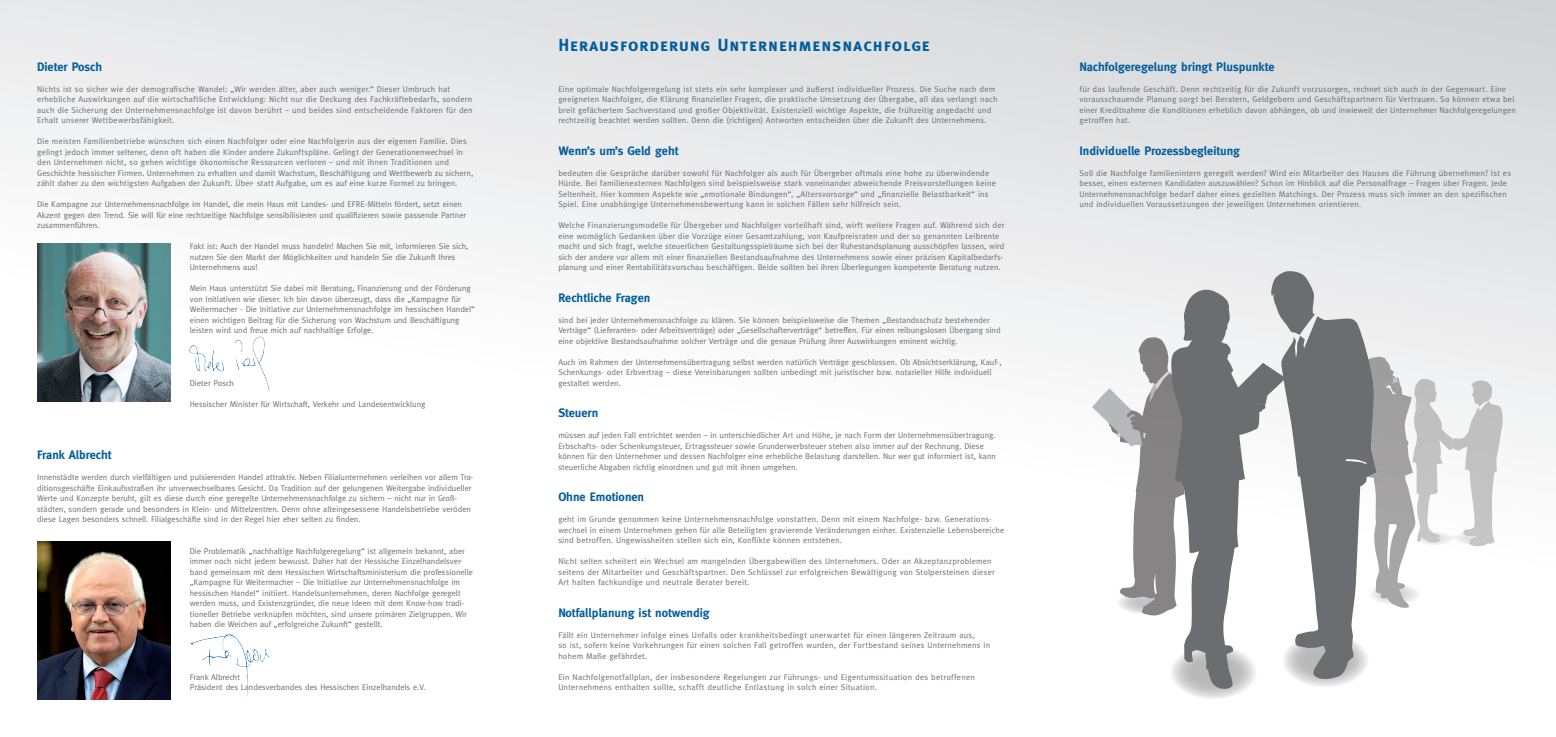
<style>
.page{position:relative;width:1556px;height:737px;background:#fff}
.page>*{position:absolute;margin:0;border:0;box-sizing:border-box;transform-origin:0 0}
.PageHead{font:17.5px "Meta Bold Caps";letter-spacing:.05em;color:#005d9c}
.TextHead1{font:700 12.25px "Meta";color:#005d9c}
.Bodytext{font:8.31px/10.5px "Meta";letter-spacing:.01em;color:#6c6d70}
.Bodytext-2{font:8.31px/10.5px "Meta";letter-spacing:.03em;color:#6c6d70}
</style>
<div class="page">
<div style="left:0;top:0;width:1555px;height:737px;background:linear-gradient(to bottom,#e3e4e5,#fff)"></div>
<img style="left:38px;top:244px;width:132px;height:158px">
<img style="left:38px;top:541px;width:132px;height:158px">
<img style="left:185px;top:331px;width:89px;height:63px">
<img style="left:183px;top:633px;width:89px;height:65px">
<svg style="left:1170px;top:645px;width:86px;height:54px"></svg>
<svg style="left:1092px;top:271px;width:411px;height:418px"></svg>
<p class="TextHead1" style="left:37px;top:59px;width:66px">Dieter Posch</p>
<p class="Bodytext" style="left:37px;top:83px;width:437px">Nichts ist so sicher wie der demografische Wandel: „Wir werden älter, aber auch weniger.“ Dieser Umbruch hat erhebliche Auswirkungen auf die wirtschaftliche Entwicklung: Nicht nur die Deckung des Fachkräftebedarfs, sondern auch die Sicherung der Unternehmensnachfolge ist davon berührt – und beides sind entscheidende Faktoren für den Erhalt unserer Wettbewerbsfähigkeit.</p>
<p class="Bodytext" style="left:37px;top:136px;width:437px">Die meisten Familienbetriebe wünschen sich einen Nachfolger oder eine Nachfolgerin aus der eigenen Familie. Dies gelingt jedoch immer seltener, denn oft haben die Kinder andere Zukunftspläne. Gelingt der Generationenwechsel in den Unternehmen nicht, so gehen wichtige ökonomische Ressourcen verloren – und mit ihnen Traditionen und Geschichte hessischer Firmen. Unternehmen zu erhalten und damit Wachstum, Beschäftigung und Wettbewerb zu sichern, zählt daher zu den wichtigsten Aufgaben der Zukunft. Über- statt Aufgabe, um es auf eine kurze Formel zu bringen.</p>
<p class="Bodytext" style="left:37px;top:199px;width:430px">Die Kampagne zur Unternehmensnachfolge im Handel, die mein Haus mit Landes- und EFRE-Mitteln fördert, setzt einen<br>Akzent gegen den Trend. Sie will für eine rechtzeitige Nachfolge sensibilisieren und qualifizieren sowie passende Partner zusammenführen.</p>
<p class="Bodytext" style="left:190px;top:241px;width:280px">Fakt ist: Auch der Handel muss handeln! Machen Sie mit, informieren Sie sich, nutzen Sie den Markt der Möglichkeiten und handeln Sie die Zukunft Ihres<br>Unternehmens aus!</p>
<p class="Bodytext" style="left:190px;top:283px;width:286px">Mein Haus unterstützt Sie dabei mit Beratung, Finanzierung und der Förderung von Initiativen wie dieser. Ich bin davon überzeugt, dass die „Kampagne für Weitermacher - Die Initiative zur Unternehmensnachfolge im hessischen Handel“ einen wichtigen Beitrag für die Sicherung von Wachstum und Beschäftigung leisten wird und freue mich auf nachhaltige Erfolge.</p>
<p class="Bodytext" style="left:190px;top:377px;width:46px">Dieter Posch</p>
<p class="Bodytext" style="left:190px;top:398px;width:237px">Hessischer Minister für Wirtschaft, Verkehr und Landesentwicklung</p>
<p class="TextHead1" style="left:37px;top:448px;width:76px">Frank Albrecht</p>
<p class="Bodytext" style="left:37px;top:472px;width:437px">Innenstädte werden durch vielfältigen und pulsierenden Handel attraktiv. Neben Filialunternehmen verleihen vor allem Tra&shy;ditionsgeschäfte Einkaufsstraßen ihr unverwechselbares Gesicht. Da Tradition auf der gelungenen Weitergabe individueller Werte und Konzepte beruht, gilt es diese durch eine geregelte Unternehmensnachfolge zu sichern – nicht nur in Groß&shy;städten, sondern gerade und besonders in Klein- und Mittelzentren. Denn ohne alteingesessene Handelsbetriebe veröden diese Lagen besonders schnell. Filialgeschäfte sind in der Regel hier eher selten zu finden.</p>
<p class="Bodytext" style="left:190px;top:545px;width:284px">Die Problematik „nachhaltige Nachfolgeregelung“ ist allgemein bekannt, aber immer noch nicht jedem bewusst. Daher hat der Hessische Einzelhandelsver&shy;band gemeinsam mit dem Hessischen Wirtschaftsministerium die professionelle „Kampagne für Weitermacher – Die Initiative zur Unternehmensnachfolge im hessischen Handel“ initiiert. Handelsunternehmen, deren Nachfolge geregelt werden muss, und Existenzgründer, die neue Ideen mit dem Know-how tradi&shy;tioneller Betriebe verknüpfen möchten, sind unsere primären Zielgruppen. Wir haben die Weichen auf „erfolgreiche Zukunft“ gestellt.</p>
<p class="Bodytext" style="left:190px;top:671px;width:52px">Frank Albrecht</p>
<p class="Bodytext" style="left:190px;top:682px;width:237px">Präsident des Landesverbandes des Hessischen Einzelhandels e.V.</p>
<p class="PageHead" style="left:558px;top:35px;width:373px">Herausforderung Unternehmensnachfolge</p>
<p class="Bodytext" style="left:558px;top:83px;width:440px">Eine optimale Nachfolgeregelung ist stets ein sehr komplexer und äußerst individueller Prozess. Die Suche nach dem geeigneten Nachfolger, die Klärung finanzieller Fragen, die praktische Umsetzung der Übergabe, all das verlangt nach breit gefächertem Sachverstand und großer Objektivität. Existenziell wichtige Aspekte, die frühzeitig angedacht und rechtzeitig beachtet werden sollten. Denn die (richtigen) Antworten entscheiden über die Zukunft des Unternehmens.</p>
<p class="TextHead1" style="left:558px;top:143px;width:122px">Wenn’s um’s Geld geht</p>
<p class="Bodytext" style="left:558px;top:167px;width:439px">bedeuten die Gespräche darüber sowohl für Nachfolger als auch für Übergeber oftmals eine hohe zu überwindende Hürde. Bei familienexternen Nachfolgen sind beispielsweise stark voneinander abweichende Preisvorstellungen keine Seltenheit. Hier kommen Aspekte wie „emotionale Bindungen“, „Altersvorsorge“ und „finanzielle Belastbarkeit“ ins Spiel. Eine unabhängige Unternehmensbewertung kann in solchen Fällen sehr hilfreich sein.</p>
<p class="Bodytext" style="left:558px;top:220px;width:447px">Welche Finanzierungsmodelle für Übergeber und Nachfolger vorteilhaft sind, wirft weitere Fragen auf. Während sich der eine womöglich Gedanken über die Vorzüge einer Gesamtzahlung, von Kaufpreisraten und der so genannten Leibrente macht und sich fragt, welche steuerlichen Gestaltungsspielräume sich bei der Ruhestandsplanung ausschöpfen lassen, wird sich der andere vor allem mit einer finanziellen Bestandsaufnahme des Unternehmens sowie einer präzisen Kapitalbedarfs&shy;planung und einer Rentabilitätsvorschau beschäftigen. Beide sollten bei ihren Überlegungen kompetente Beratung nutzen.</p>
<p class="TextHead1" style="left:558px;top:290px;width:93px">Rechtliche Fragen</p>
<p class="Bodytext" style="left:558px;top:314px;width:444px">sind bei jeder Unternehmensnachfolge zu klären. Sie können beispielsweise die Themen „Bestandsschutz bestehender<br>Verträge“ (Lieferanten- oder Arbeitsverträge) oder „Gesellschafterverträge“ betreffen. Für einen reibungslosen Übergang sind eine objektive Bestandsaufnahme solcher Verträge und die genaue Prüfung ihrer Auswirkungen eminent wichtig.</p>
<p class="Bodytext" style="left:558px;top:356px;width:445px">Auch im Rahmen der Unternehmensübertragung selbst werden natürlich Verträge geschlossen. Ob Absichtserklärung, Kauf-,<br>Schenkungs- oder Erbvertrag – diese Vereinbarungen sollten unbedingt mit juristischer bzw. notarieller Hilfe individuell gestaltet werden.</p>
<p class="TextHead1" style="left:558px;top:406px;width:41px">Steuern</p>
<p class="Bodytext" style="left:558px;top:430px;width:439px">müssen auf jeden Fall entrichtet werden – in unterschiedlicher Art und Höhe, je nach Form der Unternehmensübertragung.<br>Erbschafts- oder Schenkungsteuer, Ertragssteuer sowie Grunderwerbsteuer stehen also immer auf der Rechnung. Diese können für den Unternehmer und dessen Nachfolger eine erhebliche Belastung darstellen. Nur wer gut informiert ist, kann steuerliche Abgaben richtig einordnen und gut mit ihnen umgehen.</p>
<p class="TextHead1" style="left:558px;top:490px;width:87px">Ohne Emotionen</p>
<p class="Bodytext" style="left:558px;top:514px;width:447px">geht im Grunde genommen keine Unternehmensnachfolge vonstatten. Denn mit einem Nachfolge- bzw. Generations&shy;wechsel in einem Unternehmen gehen für alle Beteiligten gravierende Veränderungen einher. Existenzielle Lebensbereiche sind betroffen. Ungewissheiten stellen sich ein, Konflikte können entstehen.</p>
<p class="Bodytext" style="left:558px;top:556px;width:438px">Nicht selten scheitert ein Wechsel am mangelnden Übergabewillen des Unternehmers. Oder an Akzeptanzproblemen seitens der Mitarbeiter und Geschäftspartner. Den Schlüssel zur erfolgreichen Bewältigung von Stolpersteinen dieser<br>Art halten fachkundige und neutrale Berater bereit.</p>
<p class="TextHead1" style="left:558px;top:605px;width:153px">Notfallplanung ist notwendig</p>
<p class="Bodytext" style="left:558px;top:629px;width:433px">Fällt ein Unternehmer infolge eines Unfalls oder krankheitsbedingt unerwartet für einen längeren Zeitraum aus,<br>so ist, sofern keine Vorkehrungen für einen solchen Fall getroffen wurden, der Fortbestand seines Unternehmens in hohem Maße gefährdet.</p>
<p class="Bodytext-2" style="left:558px;top:671px;width:418px">Ein Nachfolgenotfallplan, der insbesondere Regelungen zur Führungs- und Eigentumssituation des betroffenen<br>Unternehmens enthalten sollte, schafft deutliche Entlastung in solch einer Situation.</p>
<p class="TextHead1" style="left:1079px;top:59px;width:196px">Nachfolgeregelung bringt Pluspunkte</p>
<p class="Bodytext" style="left:1079px;top:83px;width:438px">für das laufende Geschäft. Denn rechtzeitig für die Zukunft vorzusorgen, rechnet sich auch in der Gegenwart. Eine vorausschauende Planung sorgt bei Beratern, Geldgebern und Geschäftspartnern für Vertrauen. So können etwa bei einer Kreditnahme die Konditionen erheblich davon abhängen, ob und inwieweit der Unternehmer Nachfolgeregelungen getroffen hat.</p>
<p class="TextHead1" style="left:1079px;top:143px;width:162px">Individuelle Prozessbegleitung</p>
<p class="Bodytext" style="left:1079px;top:167px;width:433px">Soll die Nachfolge familienintern geregelt werden? Wird ein Mitarbeiter des Hauses die Führung übernehmen? Ist es besser, einen externen Kandidaten auszuwählen? Schon im Hinblick auf die Personalfrage – Fragen über Fragen. Jede Unternehmensnachfolge bedarf daher eines gezielten Matchings. Der Prozess muss sich immer an den spezifischen und individuellen Voraussetzungen der jeweiligen Unternehmen orientieren.</p>
</div>
